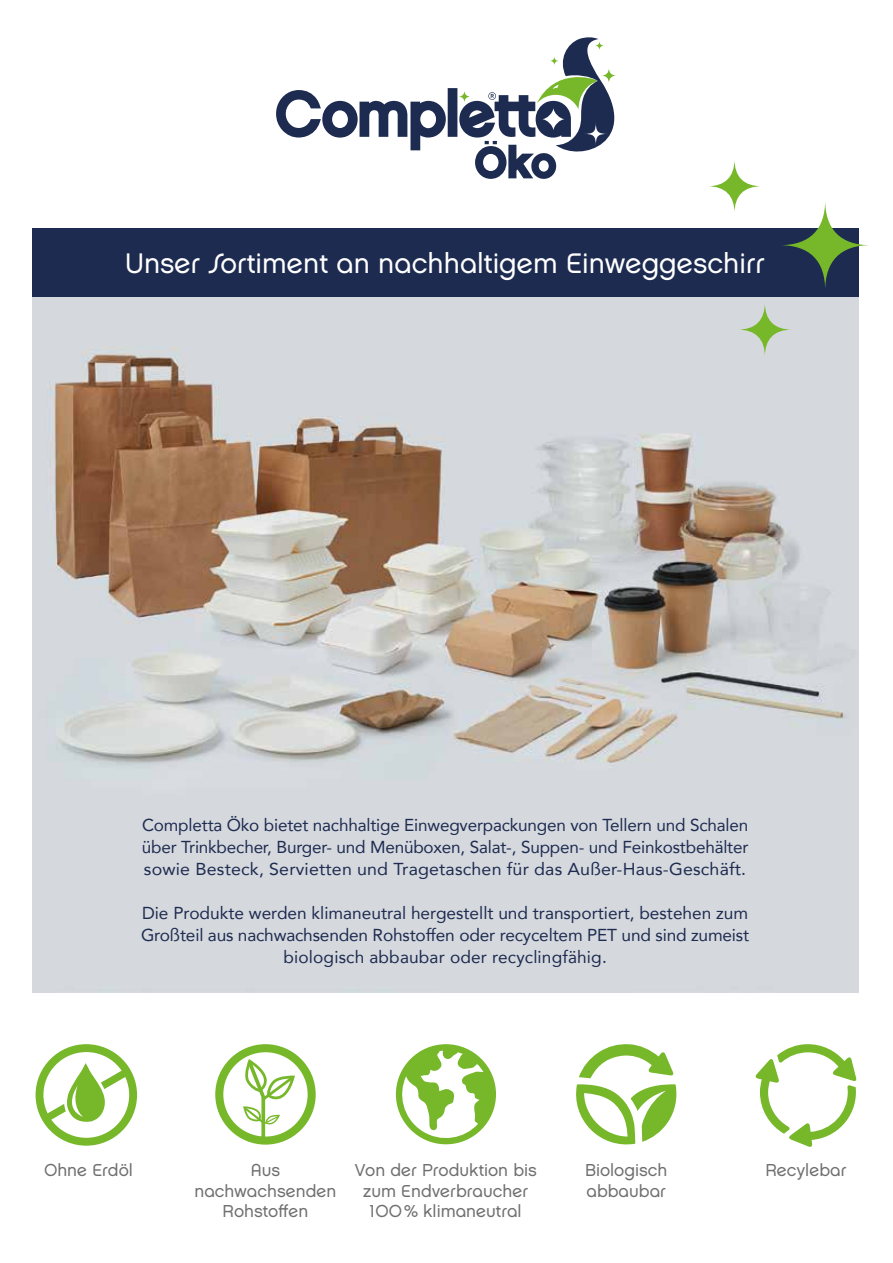
<style>
.page{position:relative;width:893px;height:1263px;background:#fff}
.page>*{position:absolute;margin:0;border:0;box-sizing:border-box;transform-origin:0 0}
.t1{font:28.2px "Service Bund Chalet";color:#fff}
.t2{font:17.25px/21.9px "Avenir LT Com";color:#1d2b50;text-align:justify}
.t3{font:17.25px/20.4px "Service Bund Chalet";color:#706f6f;text-align:center}
</style>
<div class="page">
<svg style="left:276px;top:37px;width:340px;height:142px"></svg>
<img style="left:32px;top:297px;width:827px;height:695px">
<svg style="left:756px;top:1044px;width:100px;height:103px"></svg>
<svg style="left:242px;top:1057px;width:55px;height:87px"></svg>
<div style="left:215px;top:1044px;width:101px;height:100px;border:8px solid #76b82a;border-radius:50%"></div>
<svg style="left:576px;top:1044px;width:100px;height:100px"></svg>
<svg style="left:395px;top:1044px;width:101px;height:101px"></svg>
<div style="left:32px;top:229px;width:827px;height:68px;background:#1d2b50"></div>
<div style="left:36px;top:1044px;width:101px;height:102px;border:8px solid #76b82a;border-radius:50%"></div>
<svg style="left:45px;top:1063px;width:83px;height:61px"></svg>
<svg style="left:780px;top:202px;width:88px;height:86px"></svg>
<svg style="left:738px;top:301px;width:57px;height:58px;background:#c6d3c1"></svg>
<svg style="left:708px;top:160px;width:53px;height:52px"></svg>
<h1 class="t1" style="left:125px;top:246px;width:641px">Unser Sortiment an nachhaltigem Einweggeschirr</h1>
<p class="t2" style="left:142px;top:814px;width:608px">Completta Öko bietet nachhaltige Einwegverpackungen von Tellern und Schalen über Trinkbecher, Burger- und Menüboxen, Salat-, Suppen- und Feinkostbehälter sowie Besteck, Servietten und Tragetaschen für das Außer-Haus-Geschäft.</p>
<p class="t2" style="left:141px;top:901px;width:610px;text-align:center">Die Produkte werden klimaneutral hergestellt und transportiert, bestehen zum<br>Großteil aus nachwachsenden Rohstoffen oder recyceltem PET und sind zumeist biologisch abbaubar oder recyclingfähig.</p>
<p class="t3" style="left:44px;top:1160px;width:90px">Ohne Erdöl</p>
<p class="t3" style="left:251px;top:1160px;width:31px">Aus</p>
<p class="t3" style="left:765px;top:1160px;width:82px">Recylebar</p>
<p class="t3" style="left:194px;top:1180px;width:143px">nachwachsenden<br>Rohstoffen</p>
<p class="t3" style="left:355px;top:1160px;width:184px">Von der Produktion bis zum Endverbraucher<br>100% klimaneutral</p>
<p class="t3" style="left:585px;top:1160px;width:84px;text-align:left">Biologisch abbaubar</p>
</div>
